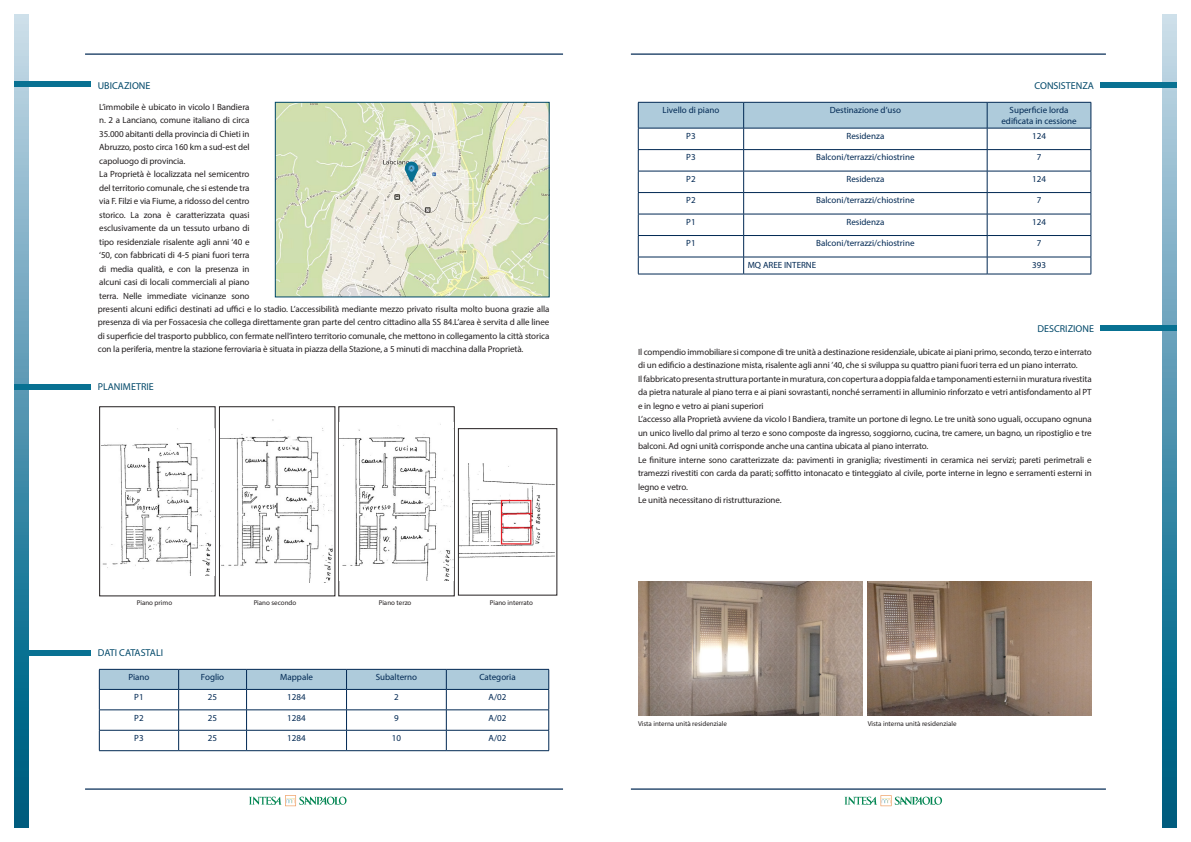
<style>
.page{position:relative;width:1191px;height:842px;background:#fff}
.page>*{position:absolute;margin:0;border:0;box-sizing:border-box;transform-origin:0 0}
.t1{font:10px "Myriad Pro";color:#004869}
.t2{font:9px/13.5px "Myriad Pro";letter-spacing:-.01em;color:#231f20;text-align:justify}
.t3{font:9px/10.8px "Myriad Pro";color:#002853;text-align:center}
.t4{font:7px "Myriad Pro";color:#231f20}
</style>
<div class="page">
<svg style="left:1162px;top:14px;width:14px;height:814px;background:#5396b0"></svg>
<svg style="left:14px;top:14px;width:14px;height:814px;background:#5396b1"></svg>
<hr style="left:85px;top:54px;width:478px;height:1px;background:#002853">
<hr style="left:631px;top:54px;width:475px;height:1px;background:#002853">
<hr style="left:85px;top:789px;width:478px;height:1px;background:#002853">
<hr style="left:631px;top:789px;width:475px;height:1px;background:#002853">
<svg style="left:249px;top:795px;width:97px;height:11px"></svg>
<svg style="left:844px;top:795px;width:98px;height:11px"></svg>
<div style="left:14px;top:81px;width:77px;height:6px;background:#087192"></div>
<div style="left:14px;top:384px;width:77px;height:6px;background:#087192"></div>
<div style="left:1100px;top:325px;width:76px;height:5px;background:#087192"></div>
<div style="left:1100px;top:82px;width:76px;height:5px;background:#087192"></div>
<div style="left:14px;top:651px;width:77px;height:5px;background:#087192"></div>
<img style="left:867px;top:581px;width:224px;height:135px">
<img style="left:638px;top:581px;width:224px;height:135px">
<hr style="left:638px;top:274px;width:105px;height:1px;background:#002853">
<hr style="left:743px;top:274px;width:244px;height:1px;background:#002853">
<hr style="left:987px;top:274px;width:104px;height:1px;background:#002853">
<svg style="left:638px;top:102px;width:453px;height:172px"></svg>
<hr style="left:743px;top:257px;width:244px;height:1px;background:#002853">
<svg style="left:99px;top:669px;width:450px;height:81px"></svg>
<hr style="left:99px;top:750px;width:80px;height:1px;background:#002853">
<hr style="left:179px;top:750px;width:67px;height:1px;background:#002853">
<hr style="left:246px;top:750px;width:100px;height:1px;background:#002853">
<hr style="left:346px;top:750px;width:100px;height:1px;background:#002853">
<hr style="left:446px;top:750px;width:103px;height:1px;background:#002853">
<img style="left:277px;top:104px;width:270px;height:191px">
<div style="left:275px;top:102px;width:274px;height:195px;border:1px solid #004869"></div>
<svg style="left:405px;top:161px;width:13px;height:21px"></svg>
<div style="left:99px;top:406px;width:116px;height:190px;border:1px solid #231f20"></div>
<img style="left:101px;top:428px;width:114px;height:147px">
<div style="left:219px;top:406px;width:116px;height:190px;border:1px solid #231f20"></div>
<img style="left:220px;top:420px;width:114px;height:162px">
<div style="left:458px;top:428px;width:99px;height:167px;border:1px solid #231f20"></div>
<img style="left:340px;top:424px;width:113px;height:156px">
<img style="left:459px;top:463px;width:97px;height:97px">
<p class="t1" style="left:98px;top:79px;width:54px">UBICAZIONE</p>
<p class="t2" style="left:99px;top:100px;width:152px">L’immobile è ubicato in vicolo I Bandiera n. 2 a Lanciano, comune italiano di circa 35.000 abitanti della provincia di Chieti in Abruzzo, posto circa 160 km a sud-est del capoluogo di provincia.</p>
<p class="t2" style="left:99px;top:167px;width:152px">La Proprietà è localizzata nel semicentro del territorio comunale, che si estende tra via F. Filzi e via Fiume, a ridosso del centro storico. La zona è caratterizzata quasi esclusivamente da un tessuto urbano di tipo residenziale risalente agli anni ‘40 e ‘50, con fabbricati di 4-5 piani fuori terra di media qualità, e con la presenza in alcuni casi di locali commerciali al piano terra. Nelle immediate vicinanze sono</p>
<p class="t2" style="left:98px;top:302px;width:453px">presenti alcuni edifici destinati ad uffici e lo stadio. L’accessibilità mediante mezzo privato risulta molto buona grazie alla presenza di via per Fossacesia che collega direttamente gran parte del centro cittadino alla SS 84.L’area è servita d alle linee di superficie del trasporto pubblico, con fermate nell’intero territorio comunale, che mettono in collegamento la città storica con la periferia, mentre la stazione ferroviaria è situata in piazza della Stazione, a 5 minuti di macchina dalla Proprietà.</p>
<p class="t1" style="left:98px;top:381px;width:57px">PLANIMETRIE</p>
<p class="t4" style="left:137px;top:599px;width:37px">Piano primo</p>
<p class="t1" style="left:98px;top:647px;width:67px">DATI CATASTALI</p>
<p class="t4" style="left:254px;top:599px;width:44px">Piano secondo</p>
<p class="t4" style="left:379px;top:599px;width:34px">Piano terzo</p>
<p class="t4" style="left:490px;top:599px;width:45px">Piano interrato</p>
<p class="t3" style="left:128px;top:672px;width:23px">Piano</p>
<p class="t3" style="left:201px;top:672px;width:25px">Foglio</p>
<p class="t3" style="left:280px;top:672px;width:34px">Mappale</p>
<p class="t3" style="left:376px;top:672px;width:43px">Subalterno</p>
<p class="t3" style="left:479px;top:672px;width:38px">Categoria</p>
<p class="t3" style="left:134px;top:692px;width:11px">P1</p>
<p class="t3" style="left:208px;top:692px;width:11px">25</p>
<p class="t3" style="left:287px;top:692px;width:20px">1284</p>
<p class="t3" style="left:394px;top:692px;width:6px">2</p>
<p class="t3" style="left:488px;top:692px;width:19px">A/02</p>
<p class="t3" style="left:134px;top:712px;width:11px">P2</p>
<p class="t3" style="left:208px;top:712px;width:11px">25</p>
<p class="t3" style="left:287px;top:712px;width:20px">1284</p>
<p class="t3" style="left:394px;top:712px;width:6px">9</p>
<p class="t3" style="left:488px;top:712px;width:19px">A/02</p>
<p class="t3" style="left:134px;top:732px;width:11px">P3</p>
<p class="t3" style="left:208px;top:732px;width:11px">25</p>
<p class="t3" style="left:287px;top:732px;width:20px">1284</p>
<p class="t3" style="left:392px;top:732px;width:11px">10</p>
<p class="t3" style="left:488px;top:732px;width:19px">A/02</p>
<p class="t1" style="left:1034px;top:79px;width:61px">CONSISTENZA</p>
<p class="t3" style="left:662px;top:105px;width:58px">Livello di piano</p>
<p class="t3" style="left:829px;top:105px;width:73px">Destinazione d’uso</p>
<p class="t3" style="left:1001px;top:105px;width:77px">Superficie lorda edificata in cessione</p>
<p class="t3" style="left:686px;top:130px;width:11px">P3</p>
<p class="t3" style="left:846px;top:130px;width:39px">Residenza</p>
<p class="t3" style="left:1032px;top:130px;width:15px">124</p>
<p class="t3" style="left:686px;top:152px;width:11px">P3</p>
<p class="t3" style="left:816px;top:152px;width:100px">Balconi/terrazzi/chiostrine</p>
<p class="t3" style="left:1036px;top:152px;width:6px">7</p>
<p class="t3" style="left:686px;top:173px;width:11px">P2</p>
<p class="t3" style="left:846px;top:173px;width:39px">Residenza</p>
<p class="t3" style="left:1032px;top:173px;width:15px">124</p>
<p class="t3" style="left:686px;top:195px;width:11px">P2</p>
<p class="t3" style="left:816px;top:195px;width:100px">Balconi/terrazzi/chiostrine</p>
<p class="t3" style="left:1036px;top:195px;width:6px">7</p>
<p class="t3" style="left:686px;top:216px;width:11px">P1</p>
<p class="t3" style="left:846px;top:216px;width:39px">Residenza</p>
<p class="t3" style="left:1032px;top:216px;width:15px">124</p>
<p class="t3" style="left:686px;top:238px;width:11px">P1</p>
<p class="t3" style="left:816px;top:238px;width:100px">Balconi/terrazzi/chiostrine</p>
<p class="t3" style="left:1036px;top:238px;width:6px">7</p>
<p class="t3" style="left:747px;top:259px;width:70px">MQ AREE INTERNE</p>
<p class="t3" style="left:1032px;top:259px;width:15px">393</p>
<p class="t1" style="left:1037px;top:322px;width:58px">DESCRIZIONE</p>
<p class="t2" style="left:638px;top:345px;width:455px">Il compendio immobiliare si compone di tre unità a destinazione residenziale, ubicate ai piani primo, secondo, terzo e interrato di un edificio a destinazione mista, risalente agli anni ’40, che si sviluppa su quattro piani fuori terra ed un piano interrato.</p>
<p class="t2" style="left:638px;top:372px;width:455px">Il fabbricato presenta struttura portante in muratura, con copertura a doppia falda e tamponamenti esterni in muratura rivestita da pietra naturale al piano terra e ai piani sovrastanti, nonché serramenti in alluminio rinforzato e vetri antisfondamento al PT e in legno e vetro ai piani superiori</p>
<p class="t2" style="left:638px;top:412px;width:455px">L’accesso alla Proprietà avviene da vicolo I Bandiera, tramite un portone di legno. Le tre unità sono uguali, occupano ognuna un unico livello dal primo al terzo e sono composte da ingresso, soggiorno, cucina, tre camere, un bagno, un ripostiglio e tre balconi. Ad ogni unità corrisponde anche una cantina ubicata al piano interrato.</p>
<p class="t2" style="left:638px;top:453px;width:455px">Le finiture interne sono caratterizzate da: pavimenti in graniglia; rivestimenti in ceramica nei servizi; pareti perimetrali e tramezzi rivestiti con carda da parati; soffitto intonacato e tinteggiato al civile, porte interne in legno e serramenti esterni in legno e vetro.</p>
<p class="t2" style="left:638px;top:493px;width:145px">Le unità necessitano di ristrutturazione.</p>
<p class="t4" style="left:638px;top:719px;width:90px">Vista interna unità residenziale</p>
<p class="t4" style="left:867px;top:719px;width:90px">Vista interna unità residenziale</p>
</div>
